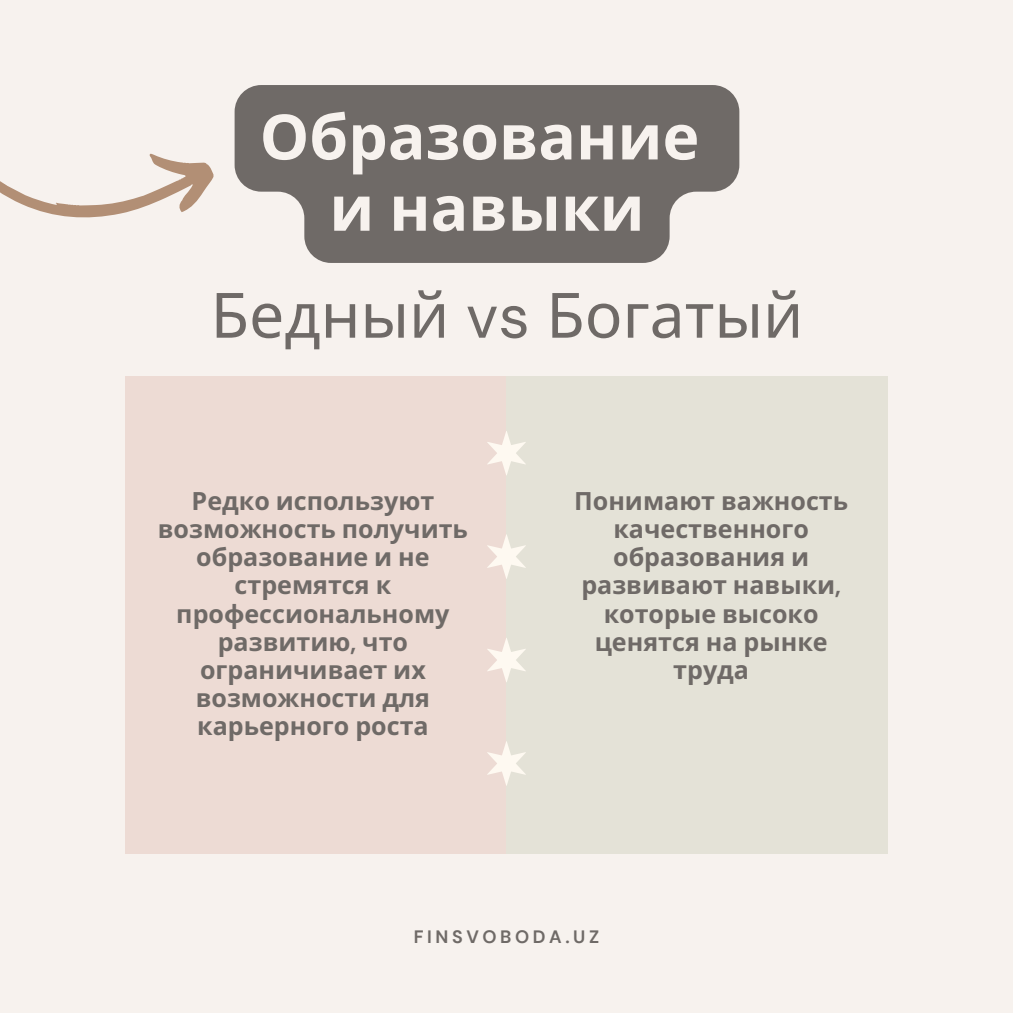
<style>
.page{position:relative;width:1013px;height:1013px;background:#fff}
.page>*{position:absolute;margin:0;border:0;box-sizing:border-box;transform-origin:0 0}
.t1{font:700 62.5px/71.2px "Noto Sans";color:#f7f2ee;text-align:center}
.t2{font:62.5px "Noto Sans";color:#6f6a67}
.t3{font:700 25.12px/28.1px "Noto Sans";color:#6f6a67;text-align:center}
.t4{font:700 17.88px "DM Sans";letter-spacing:.2em;color:#6f6a67}
.s1{font-family:"DM Sans"}
</style>
<div class="page">
<div style="left:0;top:0;width:1012px;height:1012px;background:#f7f2ee"></div>
<div style="left:125px;top:377px;width:382px;height:477px;background:#eddbd4"></div>
<div style="left:506px;top:377px;width:381px;height:477px;background:#e4e2d7"></div>
<svg style="left:487px;top:534px;width:39px;height:45px"></svg>
<svg style="left:487px;top:431px;width:39px;height:44px"></svg>
<svg style="left:487px;top:638px;width:39px;height:44px"></svg>
<svg style="left:487px;top:741px;width:39px;height:44px"></svg>
<svg style="left:0;top:153px;width:214px;height:65px"></svg>
<svg style="left:234px;top:85px;width:505px;height:178px;background:#7e7976"></svg>
<h1 class="t1" style="left:259px;top:100px;width:441px">Образование и навыки</h1>
<h3 class="t2" style="left:211px;top:271px;width:594px">Бедный <span class="s1">vs</span> Богатый</h3>
<h2 class="t3" style="left:158px;top:486px;width:311px">Редко используют возможность получить образование и не стремятся к профессиональному развитию<span class="s1">,</span> что ограничивает их возможности для карьерного роста</h2>
<p class="t3" style="left:574px;top:486px;width:275px">Понимают важность качественного образования и развивают навыки<span class="s1">, </span>которые высоко ценятся на рынке труда</p>
<p class="t4" style="left:414px;top:925px;width:187px">FINSVOBODA.UZ</p>
</div>
